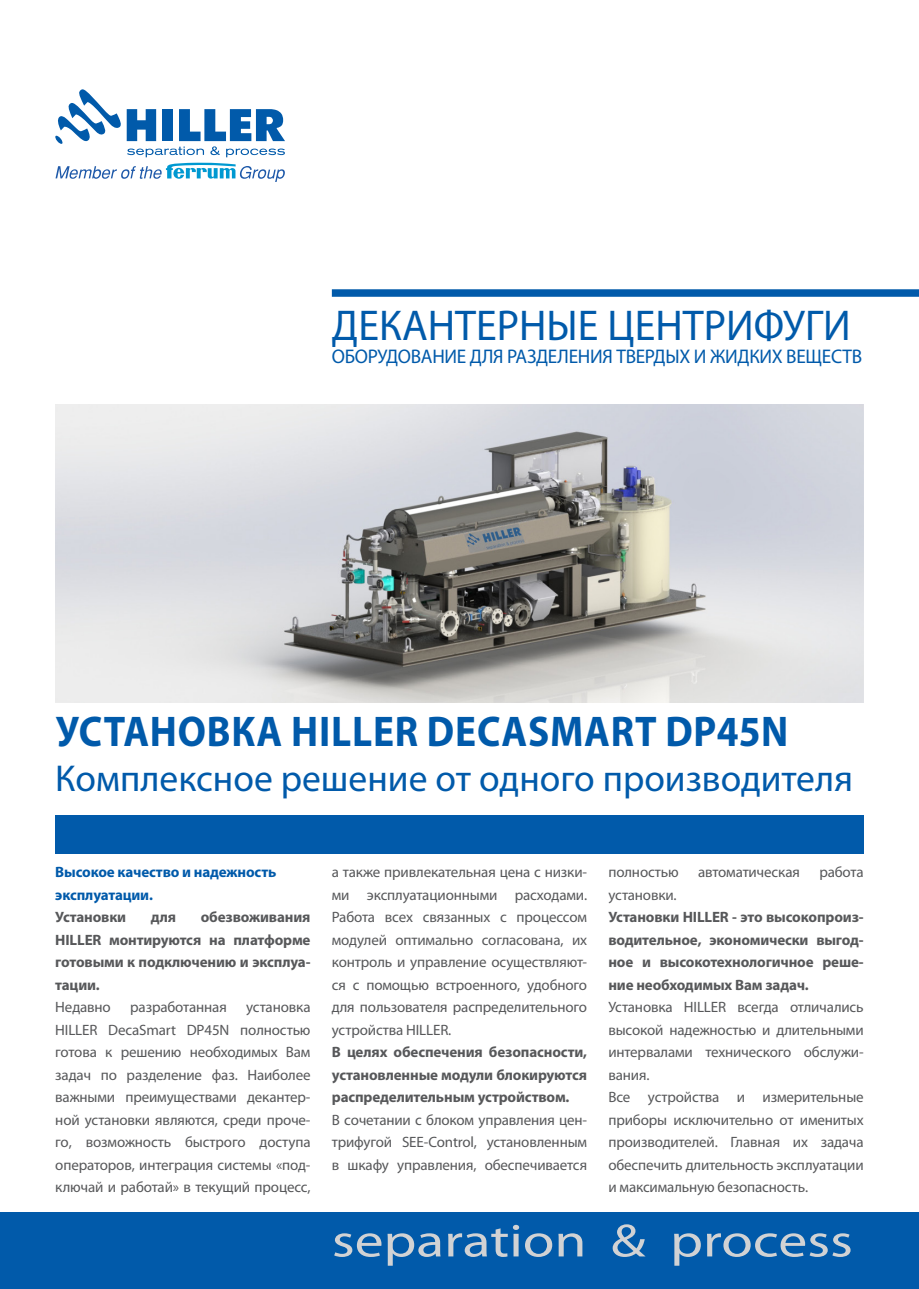
<style>
.page{position:relative;width:919px;height:1289px;background:#fff}
.page>*{position:absolute;margin:0;border:0;box-sizing:border-box;transform-origin:0 0}
.t1{font:46.8px "Myriad Pro";color:#d1d2d4;scale:1.23 1}
.t2{font:700 43.2px "Myriad Pro";letter-spacing:.02em;color:#015aaa;scale:.91 1}
.t3{font:43.2px "Myriad Pro";color:#015aaa}
.t4{font:37.5px "Myriad Pro";color:#015aaa}
.t5{font:19.8px "Myriad Pro";letter-spacing:-.015em;color:#015aaa}
.Text{font:15px/22.5px "Myriad Pro";letter-spacing:-.01em;color:#57585a;text-align:justify}
.Text-2{font:700 15px/22.5px "Myriad Pro";letter-spacing:-.01em;color:#57585a;text-align:justify}
.Text-3{font:700 15px "Myriad Pro";letter-spacing:-.01em;color:#015aaa}
</style>
<div class="page">
<div style="left:332px;top:289px;width:586px;height:8px;background:#015aaa"></div>
<div style="left:0;top:1212px;width:918px;height:76px;background:#015aaa"></div>
<svg style="left:55px;top:89px;width:230px;height:93px"></svg>
<img style="left:55px;top:405px;width:808px;height:298px">
<div style="left:55px;top:815px;width:808px;height:39px;background:#015aaa"></div>
<p class="t3" style="left:332px;top:299px;width:520px">ДЕКАНТЕРНЫЕ ЦЕНТРИФУГИ</p>
<p class="t5" style="left:332px;top:344px;width:532px">ОБОРУДОВАНИЕ ДЛЯ РАЗДЕЛЕНИЯ ТВЕРДЫХ И ЖИДКИХ ВЕЩЕСТВ</p>
<p class="t2" style="left:56px;top:703px;width:806px">УСТАНОВКА HILLER DECASMART DP45N</p>
<p class="t4" style="left:55px;top:755px;width:799px">Комплексное решение от одного производителя</p>
<p class="Text-3" style="left:55px;top:862px;width:222px">Высокое качество и надежность</p>
<p class="Text-3" style="left:55px;top:884px;width:99px">эксплуатации.</p>
<p class="Text-2" style="left:55px;top:905px;width:72px">Установки</p>
<p class="Text-2" style="left:151px;top:905px;width:27px">для</p>
<p class="Text-2" style="left:55px;top:905px;width:257px;text-indent:145px">обезвоживания HILLER монтируются на платформе готовыми к подключению и эксплуа&shy;тации.</p>
<p class="Text" style="left:55px;top:995px;width:57px">Недавно</p>
<p class="Text" style="left:130px;top:995px;width:98px">разработанная</p>
<p class="Text" style="left:55px;top:995px;width:257px;text-indent:191px">установка HILLER DecaSmart DP45N полностью готова к решению необходимых Вам задач по разделение фаз. Наиболее важными преимуществами декантер&shy;ной установки являются, среди проче&shy;го, возможность быстрого доступа операторов, интеграция системы «под&shy;ключай и работай» в текущий процесс,</p>
<p class="Text" style="left:332px;top:860px;width:257px">а также привлекательная цена с низки&shy;ми эксплуатационными расходами.<br>Работа всех связанных с процессом модулей оптимально согласована, их контроль и управление осуществляют&shy;ся с помощью встроенного, удобного для пользователя распределительного устройства HILLER.</p>
<p class="Text-2" style="left:332px;top:1040px;width:257px">В целях обеспечения безопасности, установленные модули блокируются распределительным устройством.</p>
<p class="Text" style="left:332px;top:1108px;width:257px">В сочетании с блоком управления цен&shy;трифугой SEE-Control, установленным в шкафу управления, обеспечивается</p>
<p class="Text" style="left:608px;top:860px;width:72px">полностью</p>
<p class="Text" style="left:698px;top:860px;width:103px">автоматическая</p>
<p class="Text" style="left:819px;top:860px;width:46px">работа</p>
<p class="Text" style="left:608px;top:883px;width:70px">установки.</p>
<p class="Text-2" style="left:608px;top:905px;width:257px">Установки HILLER - это высокопроиз-</p>
<p class="Text-2" style="left:608px;top:927px;width:257px">водительное, экономически выгод&shy;ное и высокотехнологичное реше&shy;ние необходимых Вам задач.</p>
<p class="Text" style="left:608px;top:995px;width:257px">Установкa HILLER всегда отличались высокой надежностью и длительными интервалами технического обслужи&shy;вания.</p>
<p class="Text" style="left:608px;top:1085px;width:257px">Все устройства и измерительные приборы исключительно от именитых производителей. Главная их задача обеспечить длительность эксплуатации и максимальную безопасность.</p>
<p class="t1" style="left:332px;top:1211px;width:425px">separation &amp; process</p>
</div>
